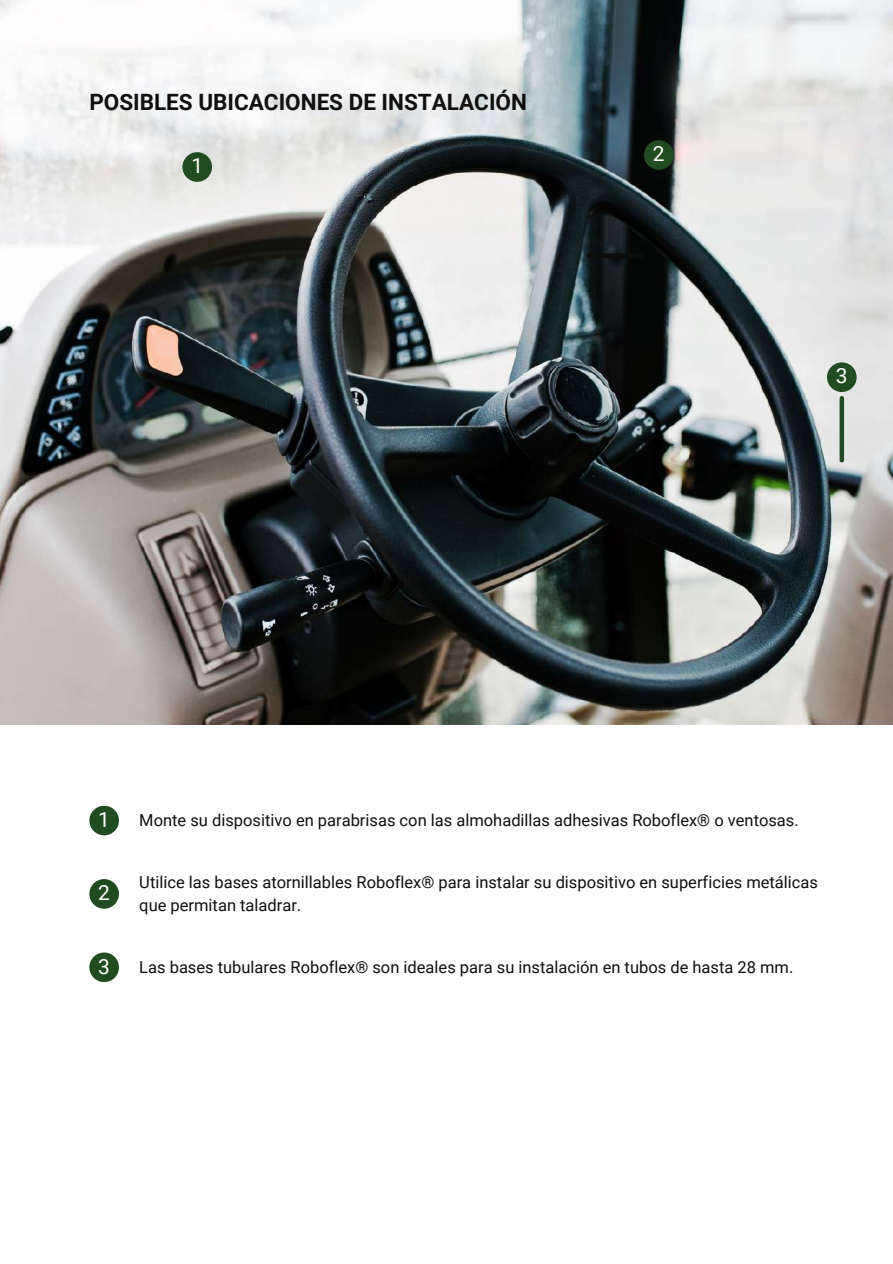
<style>
.page{position:relative;width:893px;height:1264px;background:#fff}
.page>*{position:absolute;margin:0;border:0;box-sizing:border-box;transform-origin:0 0}
.t1{font:700 22.5px "Roboto";color:#11100e}
.t2{font:20.85px "Roboto";color:#fff}
.t3{font:16.5px/22.5px "Roboto";color:#11100e}
</style>
<div class="page">
<img style="left:0;top:0;width:892px;height:724px">
<div style="left:182px;top:152px;width:30px;height:30px;background:#214b20;border-radius:50%"></div>
<div style="left:644px;top:140px;width:29px;height:30px;background:#214b20;border-radius:50%"></div>
<div style="left:826px;top:362px;width:30px;height:30px;background:#214b20;border-radius:50%"></div>
<div style="left:839px;top:398px;width:5px;height:62px;background:#214b20"></div>
<div style="left:588px;top:253px;width:53px;height:5px;background:#0c0c0b"></div>
<div style="left:89px;top:805px;width:30px;height:30px;background:#214b20;border-radius:50%"></div>
<div style="left:89px;top:879px;width:30px;height:29px;background:#214b20;border-radius:50%"></div>
<div style="left:89px;top:952px;width:30px;height:30px;background:#214b20;border-radius:50%"></div>
<h1 class="t1" style="left:89px;top:89px;width:439px">POSIBLES UBICACIONES DE INSTALACIÓN</h1>
<p class="t2" style="left:191px;top:154px;width:13px">1</p>
<p class="t2" style="left:652px;top:142px;width:13px">2</p>
<p class="t2" style="left:835px;top:364px;width:13px">3</p>
<p class="t2" style="left:98px;top:807px;width:13px">1</p>
<p class="t3" style="left:139px;top:809px;width:661px">Monte su dispositivo en parabrisas con las almohadillas adhesivas Roboflex® o ventosas.</p>
<p class="t2" style="left:98px;top:880px;width:13px">2</p>
<p class="t3" style="left:139px;top:871px;width:680px">Utilice las bases atornillables Roboflex® para instalar su dispositivo en superficies metálicas que permitan taladrar.</p>
<p class="t2" style="left:98px;top:954px;width:13px">3</p>
<p class="t3" style="left:139px;top:956px;width:655px">Las bases tubulares Roboflex® son ideales para su instalación en tubos de hasta 28 mm.</p>
</div>
